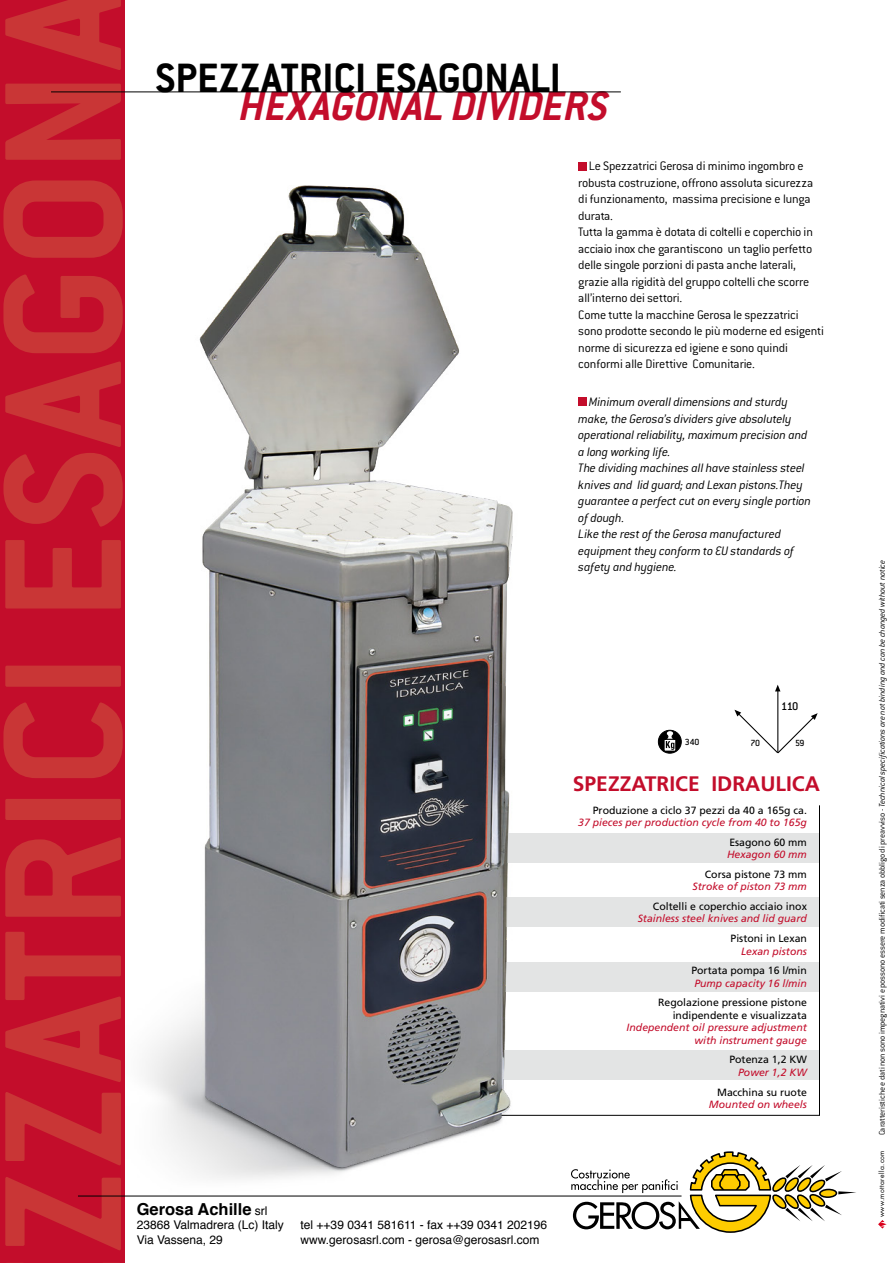
<style>
.page{position:relative;width:893px;height:1263px;background:#fff}
.page>*{position:absolute;margin:0;border:0;box-sizing:border-box;transform-origin:0 0}
.t1{font:700 183.6px "Conduit ITC";color:#c93636}
.t2{font:700 45px "Conduit ITC";color:#000}
.t3{font:italic 700 45px "Conduit ITC";color:#c30d2b}
.t4{font:700 21px "Frutiger";color:#c30d2b}
.t5{font:700 16.5px "Helvetica";color:#000}
.t6{font:300 13.5px/16.5px "Conduit ITC";letter-spacing:-.015em;color:#000}
.t7{font:italic 300 13.5px/16.5px "Conduit ITC";letter-spacing:-.01em;color:#000}
.t8{font:500 12.3px "Conduit ITC";color:#000}
.t9{font:12px/14.4px "Helvetica";color:#000}
.t10{font:italic 10.5px/12.6px "Frutiger";color:#c30d2b;text-align:right}
.t11{font:10.5px/12.6px "Frutiger";color:#000;text-align:right}
.t12{font:500 9.75px "Conduit ITC";letter-spacing:-.025em;color:#000}
.t13{font:300 9px "Conduit ITC";letter-spacing:-.015em;color:#000}
.t14{font:6.75px "Futura";letter-spacing:.06em;color:#000}
.s1{font-weight:400;font-size:12px}
.s2{font-style:italic}
</style>
<div class="page">
<img style="left:124px;top:164px;width:446px;height:1039px">
<div style="left:0;top:0;width:124px;height:1263px;background:#c30d2b"></div>
<hr style="left:78px;top:1195px;width:603px;height:1px;background:#000">
<svg style="left:571px;top:1151px;width:285px;height:82px"></svg>
<svg style="left:878px;top:1220px;width:9px;height:8px"></svg>
<div style="left:658px;top:730px;width:23px;height:23px;background:#000;border-radius:50%"></div>
<div style="left:658px;top:730px;width:23px;height:23px;border:1px solid #000;border-radius:50%"></div>
<div style="left:664px;top:739px;width:12px;height:12px;border:1px solid #000"></div>
<svg style="left:663px;top:730px;width:13px;height:20px"></svg>
<hr style="left:777px;top:691px;width:1px;height:62px;background:#000">
<svg style="left:775px;top:685px;width:5px;height:6px"></svg>
<svg style="left:734px;top:710px;width:84px;height:44px"></svg>
<svg style="left:280px;top:804px;width:540px;height:312px"></svg>
<div style="left:578px;top:162px;width:9px;height:8px;background:#c30d2b"></div>
<div style="left:578px;top:398px;width:9px;height:8px;background:#c30d2b"></div>
<hr style="left:51px;top:92px;width:570px;height:1px;background:#000">
<h1 class="t1" style="left:-44px;top:1252px;width:1270px;rotate:-90deg">ZZATRICI ESAGONA</h1>
<h2 class="t2" style="left:156px;top:51px;width:407px">SPEZZATRICI ESAGONALI</h2>
<h2 class="t3" style="left:237px;top:80px;width:381px">HEXAGONAL DIVIDERS</h2>
<p class="t6" style="left:578px;top:158px;width:247px;text-indent:11px">Le Spezzatrici Gerosa di minimo ingombro e robusta costruzione, offrono assoluta sicurezza di funzionamento, massima precisione e lunga durata.<br>Tutta la gamma è dotata di coltelli e coperchio in acciaio inox che garantiscono un taglio perfetto delle singole porzioni di pasta anche laterali, grazie alla rigidità del gruppo coltelli che scorre all’interno dei settori.<br>Come tutte la macchine Gerosa le spezzatrici sono prodotte secondo le più moderne ed esigenti norme di sicurezza ed igiene e sono quindi conformi alle Direttive Comunitarie.</p>
<p class="t7" style="left:578px;top:394px;width:234px;text-indent:11px">Minimum overall dimensions and sturdy make, the Gerosa’s dividers give absolutely operational reliability, maximum precision and a long working life.<br>The dividing machines all have stainless steel knives and lid guard; and Lexan pistons.They guarantee a perfect cut on every single portion of dough.<br>Like the rest of the Gerosa manufactured equipment they conform to EU standards of safety and hygiene.</p>
<p class="t12" style="left:685px;top:737px;width:16px">340</p>
<p class="t8" style="left:781px;top:699px;width:19px">110</p>
<p class="t12" style="left:750px;top:737px;width:11px">70</p>
<p class="t12" style="left:795px;top:737px;width:11px">59</p>
<h3 class="t4" style="left:573px;top:771px;width:248px">SPEZZATRICE IDRAULICA</h3>
<p class="t11" style="left:593px;top:803px;width:216px">Produzione a ciclo 37 pezzi da 40 a 165g ca.</p>
<p class="t10" style="left:578px;top:816px;width:230px">37 pieces per production cycle from 40 to 165g</p>
<p class="t11" style="left:729px;top:835px;width:79px">Esagono 60 mm</p>
<p class="t10" style="left:727px;top:848px;width:81px">Hexagon 60 mm</p>
<p class="t11" style="left:705px;top:868px;width:104px">Corsa pistone 73 mm</p>
<p class="t10" style="left:693px;top:880px;width:116px">Stroke of piston 73 mm</p>
<p class="t11" style="left:653px;top:900px;width:156px">Coltelli e coperchio acciaio inox</p>
<p class="t10" style="left:638px;top:912px;width:171px">Stainless steel knives and lid guard</p>
<p class="t11" style="left:730px;top:932px;width:78px">Pistoni in Lexan</p>
<p class="t10" style="left:741px;top:944px;width:67px">Lexan pistons</p>
<p class="t11" style="left:691px;top:964px;width:117px">Portata pompa 16 l/min</p>
<p class="t10" style="left:694px;top:976px;width:114px">Pump capacity 16 l/min</p>
<p class="t11" style="left:658px;top:996px;width:150px">Regolazione pressione pistone indipendente e visualizzata</p>
<p class="t10" style="left:627px;top:1021px;width:182px">Independent oil pressure adjustment with instrument gauge</p>
<p class="t11" style="left:729px;top:1053px;width:79px">Potenza 1,2 KW</p>
<p class="t10" style="left:738px;top:1066px;width:70px">Power 1,2 KW</p>
<p class="t11" style="left:717px;top:1085px;width:91px">Macchina su ruote</p>
<p class="t10" style="left:709px;top:1098px;width:100px">Mounted on wheels</p>
<p class="t5" style="left:137px;top:1196px;width:132px">Gerosa Achille <span class="s1">srl</span></p>
<p class="t9" style="left:137px;top:1218px;width:149px">23868 Valmadrera (Lc) Italy<br>Via Vassena, 29</p>
<p class="t9" style="left:301px;top:1218px;width:248px">tel ++39 0341 581611 - fax ++39 0341 202196 www.gerosasrl.com - gerosa@gerosasrl.com</p>
<p class="t13" style="left:877px;top:1135px;width:577px;rotate:-90deg">Caratteristiche e dati non sono impegnativi e possono essere modificati senza obbligo di preavviso - <span class="s2">Technical specifications are not binding and can be changed without notice</span></p>
<p class="t14" style="left:877px;top:1217px;width:69px;rotate:-90deg">www.mottarella.com</p>
</div>
